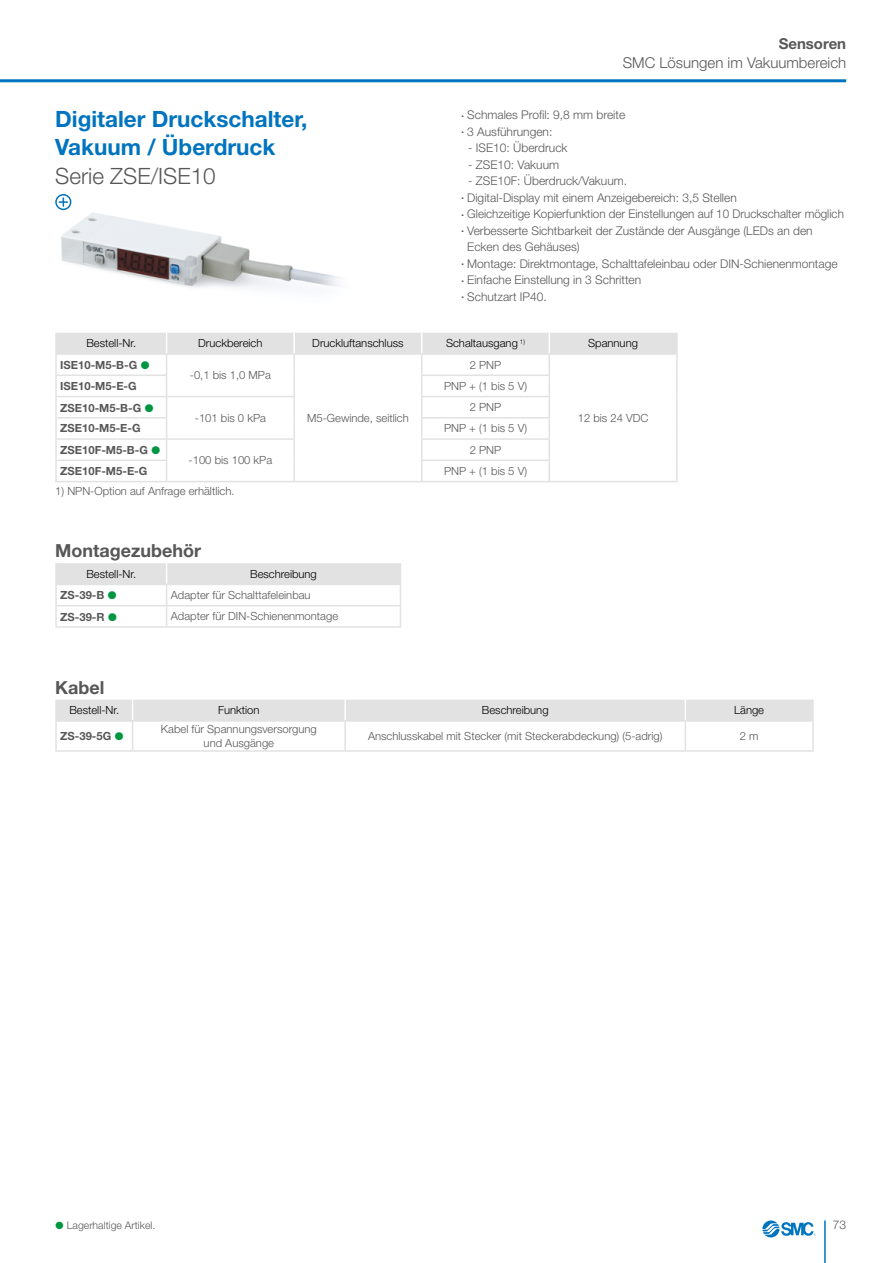
<style>
.page{position:relative;width:893px;height:1263px;background:#fff}
.page>*{position:absolute;margin:0;border:0;box-sizing:border-box;transform-origin:0 0}
.t1{font:700 22.5px/28.5px "Helvetica Neue LT Std";color:#0074be}
.t2{font:300 22.5px "Helvetica Neue LT Pro";color:#575757}
.t3{font:700 18px "Helvetica Neue LT Std";color:#575757}
.t4{font:300 15px "Helvetica Neue LT Pro";color:#575757}
.t5{font:700 15px "Helvetica Neue LT Std";color:#575757}
.t6{font:300 12px/16.5px "Helvetica Neue LT Pro";color:#575757}
.t7{font:300 11.25px/13.5px "Helvetica Neue LT Pro";color:#575757;text-align:center}
.t8{font:300 11.25px "Helvetica Neue LT Pro";color:#000}
.t9{font:700 11.25px "Helvetica Neue LT Std";color:#575757}
.t10{font:300 10.5px "Helvetica Neue LT Pro";color:#575757}
.s1{font-weight:900;font-size:7.5px}
.s2{font-family:"European Pi Three";font-weight:400;color:#009641}
</style>
<div class="page">
<svg style="left:762px;top:1220px;width:54px;height:17px"></svg>
<hr style="left:824px;top:1220px;width:2px;height:43px;background:#0074be">
<hr style="left:0;top:79px;width:846px;height:3px;background:#0074be">
<hr style="left:676px;top:333px;width:2px;height:20px;background:#e2e2e2">
<hr style="left:549px;top:353px;width:129px;height:2px;background:#e2e2e2">
<hr style="left:676px;top:355px;width:2px;height:20px;background:#e2e2e2">
<hr style="left:676px;top:375px;width:2px;height:21px;background:#e2e2e2">
<hr style="left:676px;top:396px;width:2px;height:22px;background:#e2e2e2">
<hr style="left:676px;top:418px;width:2px;height:21px;background:#e2e2e2">
<hr style="left:676px;top:439px;width:2px;height:21px;background:#e2e2e2">
<hr style="left:676px;top:460px;width:2px;height:21px;background:#e2e2e2">
<hr style="left:55px;top:481px;width:112px;height:1px;background:#e2e2e2">
<hr style="left:167px;top:481px;width:127px;height:1px;background:#e2e2e2">
<hr style="left:294px;top:481px;width:128px;height:1px;background:#e2e2e2">
<hr style="left:422px;top:481px;width:127px;height:1px;background:#e2e2e2">
<svg style="left:55px;top:333px;width:621px;height:148px"></svg>
<hr style="left:549px;top:481px;width:129px;height:1px;background:#e2e2e2">
<hr style="left:55px;top:700px;width:2px;height:20px;background:#e2e2e2">
<hr style="left:812px;top:700px;width:2px;height:20px;background:#e2e2e2">
<hr style="left:55px;top:722px;width:2px;height:28px;background:#e2e2e2">
<hr style="left:55px;top:720px;width:78px;height:2px;background:#e2e2e2">
<hr style="left:55px;top:750px;width:78px;height:2px;background:#e2e2e2">
<hr style="left:133px;top:750px;width:212px;height:2px;background:#e2e2e2">
<hr style="left:345px;top:750px;width:340px;height:2px;background:#e2e2e2">
<svg style="left:57px;top:700px;width:755px;height:50px"></svg>
<hr style="left:685px;top:720px;width:129px;height:2px;background:#e2e2e2">
<hr style="left:812px;top:722px;width:2px;height:28px;background:#e2e2e2">
<hr style="left:685px;top:750px;width:129px;height:2px;background:#e2e2e2">
<hr style="left:55px;top:563px;width:2px;height:21px;background:#e2e2e2">
<hr style="left:55px;top:585px;width:2px;height:20px;background:#e2e2e2">
<hr style="left:55px;top:584px;width:112px;height:1px;background:#e2e2e2">
<hr style="left:55px;top:606px;width:2px;height:20px;background:#e2e2e2">
<hr style="left:55px;top:605px;width:112px;height:1px;background:#e2e2e2">
<hr style="left:55px;top:626px;width:112px;height:2px;background:#e2e2e2">
<svg style="left:57px;top:563px;width:344px;height:63px"></svg>
<hr style="left:167px;top:626px;width:234px;height:2px;background:#e2e2e2">
<img style="left:59px;top:209px;width:281px;height:80px">
<div style="left:55px;top:194px;width:16px;height:16px;border:2px solid #0074be;border-radius:50%"></div>
<svg style="left:59px;top:198px;width:8px;height:8px"></svg>
<h1 class="t1" style="left:55px;top:104px;width:254px">Digitaler Druckschalter,<br>Vakuum / Überdruck</h1>
<h1 class="t2" style="left:55px;top:162px;width:162px">Serie ZSE/ISE10</h1>
<p class="t5" style="left:779px;top:34px;width:69px">Sensoren</p>
<p class="t4" style="left:623px;top:54px;width:225px">SMC Lösungen im Vakuumbereich</p>
<p class="t6" style="left:461px;top:106px;width:165px"><span class="s1">·</span> Schmales Profil: 9,8 mm breite <span class="s1">·</span> 3 Ausführungen:</p>
<p class="t6" style="left:468px;top:139px;width:101px">- ISE10: Überdruck</p>
<p class="t6" style="left:468px;top:156px;width:92px">- ZSE10: Vakuum</p>
<p class="t6" style="left:468px;top:172px;width:160px">- ZSE10F: Überdruck/Vakuum.</p>
<p class="t6" style="left:461px;top:189px;width:277px"><span class="s1">·</span> Digital-Display mit einem Anzeigebereich: 3,5 Stellen</p>
<p class="t6" style="left:461px;top:205px;width:384px"><span class="s1">·</span> Gleichzeitige Kopierfunktion der Einstellungen auf 10 Druckschalter möglich</p>
<p class="t6" style="left:461px;top:222px;width:353px"><span class="s1">·</span> Verbesserte Sichtbarkeit der Zustände der Ausgänge (LEDs an den</p>
<p class="t6" style="left:467px;top:238px;width:114px">Ecken des Gehäuses)</p>
<p class="t6" style="left:461px;top:255px;width:378px"><span class="s1">·</span> Montage: Direktmontage, Schalttafeleinbau oder DIN-Schienenmontage</p>
<p class="t6" style="left:461px;top:271px;width:181px"><span class="s1">·</span> Einfache Einstellung in 3 Schritten</p>
<p class="t6" style="left:461px;top:288px;width:87px"><span class="s1">·</span> Schutzart IP40.</p>
<p class="t8" style="left:86px;top:336px;width:51px">Bestell-Nr.</p>
<p class="t8" style="left:198px;top:336px;width:66px">Druckbereich</p>
<p class="t8" style="left:312px;top:336px;width:93px">Druckluftanschluss</p>
<p class="t8" style="left:446px;top:336px;width:80px">Schaltausgang <sup>1)</sup></p>
<p class="t8" style="left:588px;top:336px;width:51px">Spannung</p>
<p class="t9" style="left:60px;top:358px;width:91px">ISE10-M5-B-G <span class="s2">P</span></p>
<p class="t7" style="left:190px;top:368px;width:83px">-0,1 bis 1,0 MPa</p>
<p class="t7" style="left:307px;top:411px;width:103px">M5-Gewinde, seitlich</p>
<p class="t7" style="left:470px;top:358px;width:33px">2 PNP</p>
<p class="t9" style="left:60px;top:379px;width:78px">ISE10-M5-E-G</p>
<p class="t7" style="left:444px;top:379px;width:85px">PNP + (1 bis 5 V)</p>
<p class="t9" style="left:60px;top:401px;width:95px">ZSE10-M5-B-G <span class="s2">P</span></p>
<p class="t7" style="left:195px;top:411px;width:73px">-101 bis 0 kPa</p>
<p class="t7" style="left:470px;top:400px;width:33px">2 PNP</p>
<p class="t7" style="left:578px;top:411px;width:72px">12 bis 24 VDC</p>
<p class="t9" style="left:60px;top:421px;width:82px">ZSE10-M5-E-G</p>
<p class="t7" style="left:444px;top:421px;width:85px">PNP + (1 bis 5 V)</p>
<p class="t9" style="left:60px;top:443px;width:102px">ZSE10F-M5-B-G <span class="s2">P</span></p>
<p class="t7" style="left:189px;top:453px;width:85px">-100 bis 100 kPa</p>
<p class="t7" style="left:470px;top:443px;width:33px">2 PNP</p>
<p class="t9" style="left:60px;top:464px;width:89px">ZSE10F-M5-E-G</p>
<p class="t7" style="left:444px;top:464px;width:85px">PNP + (1 bis 5 V)</p>
<p class="t7" style="left:55px;top:484px;width:181px">1) NPN-Option auf Anfrage erhältlich.</p>
<h2 class="t3" style="left:55px;top:540px;width:148px">Montagezubehör</h2>
<p class="t8" style="left:86px;top:567px;width:51px">Bestell-Nr.</p>
<p class="t8" style="left:250px;top:567px;width:68px">Beschreibung</p>
<p class="t9" style="left:60px;top:588px;width:58px">ZS-39-B <span class="s2">P</span></p>
<p class="t7" style="left:171px;top:588px;width:141px">Adapter für Schalttafeleinbau</p>
<p class="t9" style="left:60px;top:610px;width:58px">ZS-39-R <span class="s2">P</span></p>
<p class="t7" style="left:171px;top:609px;width:169px">Adapter für DIN-Schienenmontage</p>
<h2 class="t3" style="left:55px;top:676px;width:51px">Kabel</h2>
<p class="t8" style="left:69px;top:703px;width:51px">Bestell-Nr.</p>
<p class="t8" style="left:218px;top:703px;width:43px">Funktion</p>
<p class="t8" style="left:482px;top:703px;width:68px">Beschreibung</p>
<p class="t8" style="left:734px;top:703px;width:32px">Länge</p>
<p class="t9" style="left:60px;top:729px;width:65px">ZS-39-5G <span class="s2">P</span></p>
<p class="t7" style="left:161px;top:722px;width:157px">Kabel für Spannungsversorgung und Ausgänge</p>
<p class="t7" style="left:368px;top:729px;width:296px">Anschlusskabel mit Stecker (mit Steckerabdeckung) (5-adrig)</p>
<p class="t7" style="left:740px;top:729px;width:20px">2 m</p>
<p class="t10" style="left:55px;top:1218px;width:102px"><span class="s2">P</span> Lagerhaltige Artikel.</p>
<p class="t6" style="left:833px;top:1216px;width:15px">73</p>
</div>
